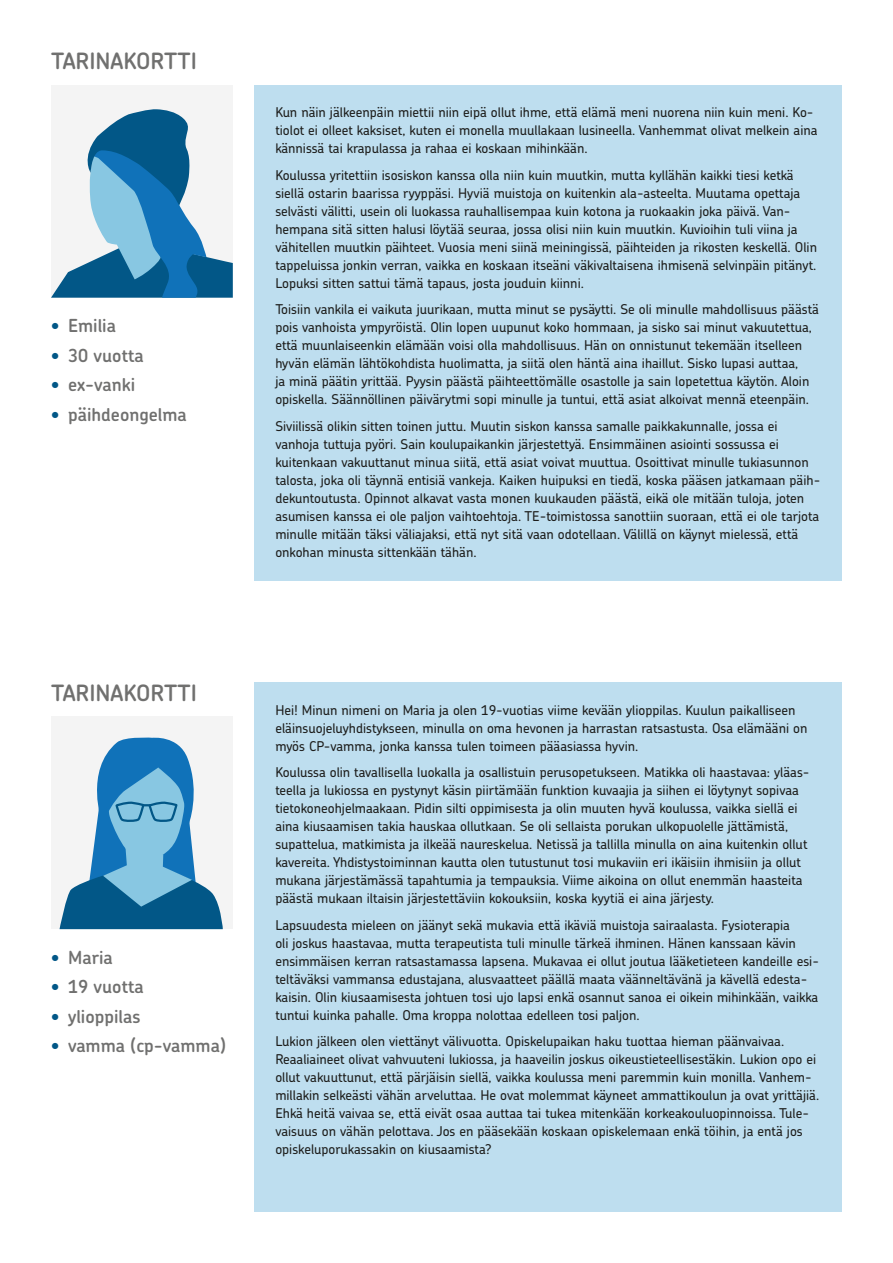
<style>
.page{position:relative;width:893px;height:1263px;background:#fff}
.page>*{position:absolute;margin:0;border:0;box-sizing:border-box;transform-origin:0 0}
.t1{font:600 22.5px "Chevin";color:#70706f}
.t2{font:600 18px "Chevin";color:#70706f}
.t3{font:500 13.5px/18px "Chevin";color:#1d1d1b}
.s1{color:#025787}
</style>
<div class="page">
<div style="left:51px;top:716px;width:182px;height:213px;background:#f4f4f4"></div>
<div style="left:51px;top:85px;width:182px;height:213px;background:#f4f4f4"></div>
<div style="left:254px;top:85px;width:588px;height:495px;background:#bedeef"></div>
<div style="left:254px;top:682px;width:588px;height:530px;background:#bedeef"></div>
<svg style="left:51px;top:109px;width:182px;height:189px"></svg>
<svg style="left:60px;top:737px;width:163px;height:192px"></svg>
<h1 class="t1" style="left:51px;top:46px;width:147px">TARINAKORTTI</h1>
<h2 class="t2" style="left:51px;top:314px;width:67px"><span class="s1">•</span> Emilia</h2>
<h2 class="t2" style="left:51px;top:343px;width:94px"><span class="s1">•</span> 30 vuotta</h2>
<h2 class="t2" style="left:51px;top:373px;width:86px"><span class="s1">•</span> ex-vanki</h2>
<h2 class="t2" style="left:51px;top:402px;width:137px"><span class="s1">•</span> päihdeongelma</h2>
<p class="t3" style="left:275px;top:103px;width:544px">Kun näin jälkeenpäin miettii niin eipä ollut ihme, että elämä meni nuorena niin kuin meni. Ko&shy;tiolot ei olleet kaksiset, kuten ei monella muullakaan lusineella. Vanhemmat olivat melkein aina kännissä tai krapulassa ja rahaa ei koskaan mihinkään.</p>
<p class="t3" style="left:275px;top:165px;width:543px">Koulussa yritettiin isosiskon kanssa olla niin kuin muutkin, mutta kyllähän kaikki tiesi ketkä siellä ostarin baarissa ryyppäsi. Hyviä muistoja on kuitenkin ala-asteelta. Muutama opettaja selvästi välitti, usein oli luokassa rauhallisempaa kuin kotona ja ruokaakin joka päivä. Van&shy;hempana sitä sitten halusi löytää seuraa, jossa olisi niin kuin muutkin. Kuvioihin tuli viina ja vähitellen muutkin päihteet. Vuosia meni siinä meiningissä, päihteiden ja rikosten keskellä. Olin tappeluissa jonkin verran, vaikka en koskaan itseäni väkivaltaisena ihmisenä selvinpäin pitänyt.<br>Lopuksi sitten sattui tämä tapaus, josta jouduin kiinni.</p>
<p class="t3" style="left:275px;top:300px;width:545px">Toisiin vankila ei vaikuta juurikaan, mutta minut se pysäytti. Se oli minulle mahdollisuus päästä pois vanhoista ympyröistä. Olin lopen uupunut koko hommaan, ja sisko sai minut vakuutettua, että muunlaiseenkin elämään voisi olla mahdollisuus. Hän on onnistunut tekemään itselleen hyvän elämän lähtökohdista huolimatta, ja siitä olen häntä aina ihaillut. Sisko lupasi auttaa,<br>ja minä päätin yrittää. Pyysin päästä päihteettömälle osastolle ja sain lopetettua käytön. Aloin opiskella. Säännöllinen päivärytmi sopi minulle ja tuntui, että asiat alkoivat mennä eteenpäin.</p>
<p class="t3" style="left:275px;top:416px;width:546px">Siviilissä olikin sitten toinen juttu. Muutin siskon kanssa samalle paikkakunnalle, jossa ei vanhoja tuttuja pyöri. Sain koulupaikankin järjestettyä. Ensimmäinen asiointi sossussa ei kuitenkaan vakuuttanut minua siitä, että asiat voivat muuttua. Osoittivat minulle tukiasunnon talosta, joka oli täynnä entisiä vankeja. Kaiken huipuksi en tiedä, koska pääsen jatkamaan päih&shy;dekuntoutusta. Opinnot alkavat vasta monen kuukauden päästä, eikä ole mitään tuloja, joten asumisen kanssa ei ole paljon vaihtoehtoja. TE-toimistossa sanottiin suoraan, että ei ole tarjota minulle mitään täksi väliajaksi, että nyt sitä vaan odotellaan. Välillä on käynyt mielessä, että onkohan minusta sittenkään tähän.</p>
<h1 class="t1" style="left:51px;top:678px;width:147px">TARINAKORTTI</h1>
<h2 class="t2" style="left:51px;top:945px;width:63px"><span class="s1">•</span> Maria</h2>
<h2 class="t2" style="left:51px;top:975px;width:94px"><span class="s1">•</span> 19 vuotta</h2>
<h2 class="t2" style="left:51px;top:1004px;width:91px"><span class="s1">•</span> ylioppilas</h2>
<h2 class="t2" style="left:51px;top:1034px;width:176px"><span class="s1">•</span> vamma (cp-vamma)</h2>
<p class="t3" style="left:275px;top:700px;width:534px">Hei! Minun nimeni on Maria ja olen 19-vuotias viime kevään ylioppilas. Kuulun paikalliseen eläinsuojeluyhdistykseen, minulla on oma hevonen ja harrastan ratsastusta. Osa elämääni on myös CP-vamma, jonka kanssa tulen toimeen pääasiassa hyvin.</p>
<p class="t3" style="left:275px;top:763px;width:536px">Koulussa olin tavallisella luokalla ja osallistuin perusopetukseen. Matikka oli haastavaa: yläas&shy;teella ja lukiossa en pystynyt käsin piirtämään funktion kuvaajia ja siihen ei löytynyt sopivaa tietokoneohjelmaakaan. Pidin silti oppimisesta ja olin muuten hyvä koulussa, vaikka siellä ei aina kiusaamisen takia hauskaa ollutkaan. Se oli sellaista porukan ulkopuolelle jättämistä, supattelua, matkimista ja ilkeää naureskelua. Netissä ja tallilla minulla on aina kuitenkin ollut kavereita. Yhdistystoiminnan kautta olen tutustunut tosi mukaviin eri ikäisiin ihmisiin ja ollut mukana järjestämässä tapahtumia ja tempauksia. Viime aikoina on ollut enemmän haasteita päästä mukaan iltaisin järjestettäviin kokouksiin, koska kyytiä ei aina järjesty.</p>
<p class="t3" style="left:275px;top:915px;width:545px">Lapsuudesta mieleen on jäänyt sekä mukavia että ikäviä muistoja sairaalasta. Fysioterapia<br>oli joskus haastavaa, mutta terapeutista tuli minulle tärkeä ihminen. Hänen kanssaan kävin ensimmäisen kerran ratsastamassa lapsena. Mukavaa ei ollut joutua lääketieteen kandeille esi&shy;teltäväksi vammansa edustajana, alusvaatteet päällä maata väänneltävänä ja kävellä edesta&shy;kaisin. Olin kiusaamisesta johtuen tosi ujo lapsi enkä osannut sanoa ei oikein mihinkään, vaikka tuntui kuinka pahalle. Oma kroppa nolottaa edelleen tosi paljon.</p>
<p class="t3" style="left:275px;top:1032px;width:546px">Lukion jälkeen olen viettänyt välivuotta. Opiskelupaikan haku tuottaa hieman päänvaivaa.<br>Reaaliaineet olivat vahvuuteni lukiossa, ja haaveilin joskus oikeustieteellisestäkin. Lukion opo ei ollut vakuuttunut, että pärjäisin siellä, vaikka koulussa meni paremmin kuin monilla. Vanhem&shy;millakin selkeästi vähän arveluttaa. He ovat molemmat käyneet ammattikoulun ja ovat yrittäjiä.<br>Ehkä heitä vaivaa se, että eivät osaa auttaa tai tukea mitenkään korkeakouluopinnoissa. Tule&shy;vaisuus on vähän pelottava. Jos en pääsekään koskaan opiskelemaan enkä töihin, ja entä jos opiskeluporukassakin on kiusaamista?</p>
</div>
